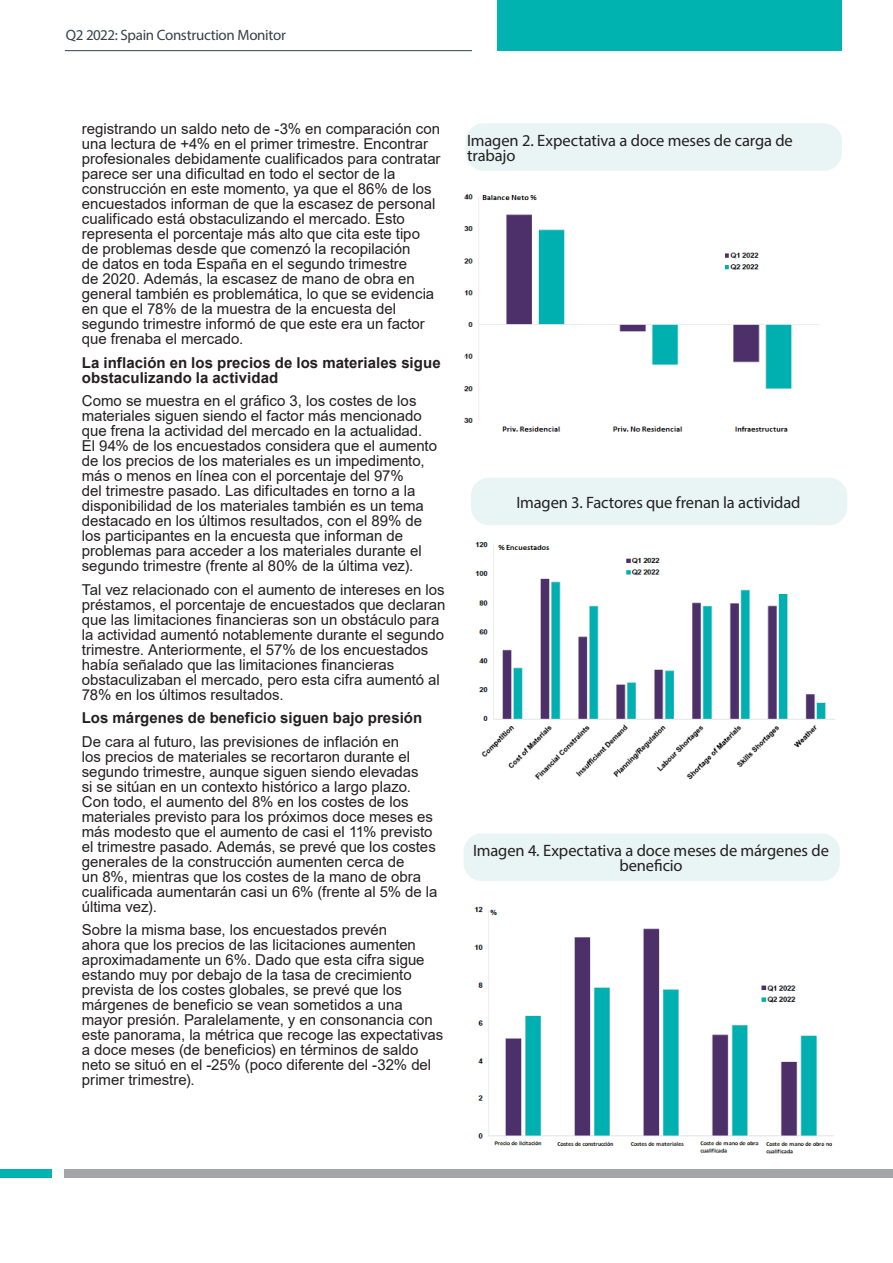
<style>
.page{position:relative;width:893px;height:1263px;background:#fff}
.page>*{position:absolute;margin:0;border:0;box-sizing:border-box;transform-origin:0 0}
.Chart_description_te{font:16.5px/15px "Myriad Pro";letter-spacing:-.005em;color:#231f20;text-align:center}
.Key_Findings{font:15px/15px "Arial";color:#231f20}
.Key_Findings-2{font:700 15px/15px "Arial";letter-spacing:.005em;color:#231f20}
.t1{font:15px "Myriad Pro";letter-spacing:-.02em;color:#36414a}
</style>
<div class="page">
<div style="left:497px;top:0;width:345px;height:51px;background:#00b3b0"></div>
<hr style="left:65px;top:50px;width:407px;height:1px;background:#36414a">
<div style="left:0;top:1169px;width:51px;height:9px;background:#00b3b0"></div>
<div style="left:64px;top:1169px;width:829px;height:9px;background:#a4a5a9"></div>
<img style="left:474px;top:906px;width:359px;height:248px">
<div style="left:463px;top:833px;width:377px;height:48px;background:#e8f5f4;border-radius:18px"></div>
<div style="left:471px;top:478px;width:376px;height:47px;background:#e8f5f4;border-radius:18px"></div>
<img style="left:475px;top:542px;width:360px;height:238px">
<div style="left:466px;top:123px;width:376px;height:48px;background:#e8f5f4;border-radius:18px"></div>
<img style="left:465px;top:194px;width:355px;height:238px">
<p class="t1" style="left:66px;top:25px;width:221px">Q2 2022: Spain Construction Monitor</p>
<p class="Key_Findings" style="left:82px;top:121px;width:360px">registrando un saldo neto de -3% en comparación con una lectura de +4% en el primer trimestre. Encontrar profesionales debidamente cualificados para contratar parece ser una dificultad en todo el sector de la construcción en este momento, ya que el 86% de los encuestados informan de que la escasez de personal cualificado está obstaculizando el mercado. Esto representa el porcentaje más alto que cita este tipo<br>de problemas desde que comenzó la recopilación<br>de datos en toda España en el segundo trimestre<br>de 2020. Además, la escasez de mano de obra en general también es problemática, lo que se evidencia en que el 78% de la muestra de la encuesta del segundo trimestre informó de que este era un factor que frenaba el mercado.</p>
<p class="Key_Findings-2" style="left:82px;top:355px;width:360px">La inflación en los precios de los materiales sigue obstaculizando la actividad</p>
<p class="Key_Findings" style="left:82px;top:393px;width:357px">Como se muestra en el gráfico 3, los costes de los materiales siguen siendo el factor más mencionado que frena la actividad del mercado en la actualidad.<br>El 94% de los encuestados considera que el aumento de los precios de los materiales es un impedimento, más o menos en línea con el porcentaje del 97%<br>del trimestre pasado. Las dificultades en torno a la disponibilidad de los materiales también es un tema destacado en los últimos resultados, con el 89% de los participantes en la encuesta que informan de problemas para acceder a los materiales durante el segundo trimestre (frente al 80% de la última vez).</p>
<p class="Key_Findings" style="left:82px;top:582px;width:365px">Tal vez relacionado con el aumento de intereses en los préstamos, el porcentaje de encuestados que declaran que las limitaciones financieras son un obstáculo para la actividad aumentó notablemente durante el segundo trimestre. Anteriormente, el 57% de los encuestados había señalado que las limitaciones financieras obstaculizaban el mercado, pero esta cifra aumentó al 78% en los últimos resultados.</p>
<p class="Key_Findings-2" style="left:82px;top:711px;width:342px">Los márgenes de beneficio siguen bajo presión</p>
<p class="Key_Findings" style="left:82px;top:734px;width:357px">De cara al futuro, las previsiones de inflación en<br>los precios de materiales se recortaron durante el segundo trimestre, aunque siguen siendo elevadas<br>si se sitúan en un contexto histórico a largo plazo.<br>Con todo, el aumento del 8% en los costes de los materiales previsto para los próximos doce meses es más modesto que el aumento de casi el 11% previsto el trimestre pasado. Además, se prevé que los costes generales de la construcción aumenten cerca de<br>un 8%, mientras que los costes de la mano de obra cualificada aumentarán casi un 6% (frente al 5% de la última vez).</p>
<p class="Key_Findings" style="left:82px;top:922px;width:363px">Sobre la misma base, los encuestados prevén<br>ahora que los precios de las licitaciones aumenten aproximadamente un 6%. Dado que esta cifra sigue estando muy por debajo de la tasa de crecimiento prevista de los costes globales, se prevé que los márgenes de beneficio se vean sometidos a una mayor presión. Paralelamente, y en consonancia con este panorama, la métrica que recoge las expectativas a doce meses (de beneficios) en términos de saldo neto se situó en el -25% (poco diferente del -32% del primer trimestre).</p>
<p class="Chart_description_te" style="left:467px;top:132px;width:327px;text-align:left">Imagen 2. Expectativa a doce meses de carga de trabajo</p>
<p class="Chart_description_te" style="left:516px;top:494px;width:286px">Imagen 3. Factores que frenan la actividad</p>
<p class="Chart_description_te" style="left:473px;top:843px;width:357px">Imagen 4. Expectativa a doce meses de márgenes de beneficio</p>
</div>
